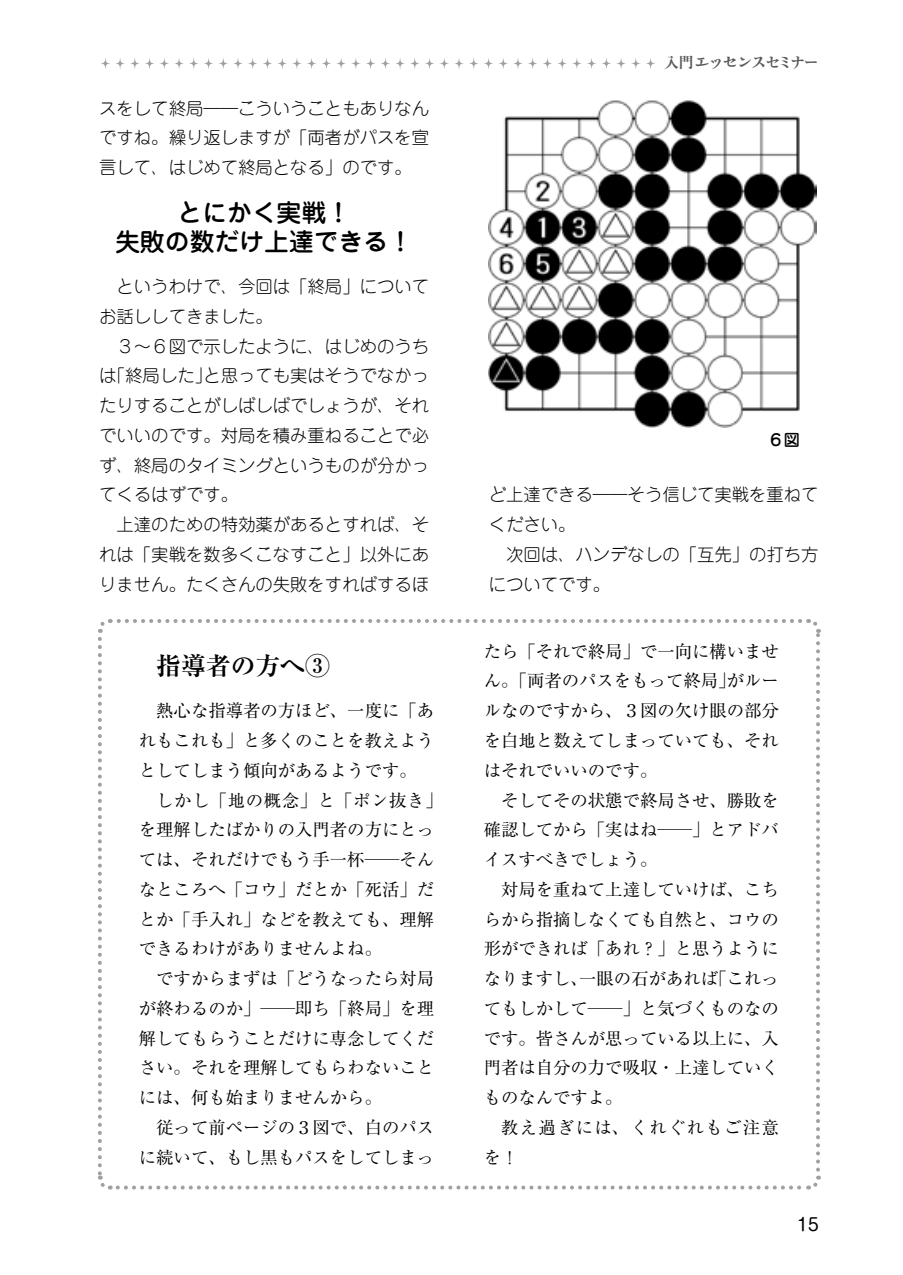
<style>
.page{position:relative;width:903px;height:1275px;background:#fff}
.page>*{position:absolute;margin:0;border:0;box-sizing:border-box;transform-origin:0 0}
.t1{font:500 24.85px/29.8px "Jun 34 Pro";color:#000;text-align:center}
.t2{font:700 24.85px "Ryumin Pr 6 N";color:#000}
.t3{font:17.32px/29.8px "Ryumin Pr 6 N";color:#000;text-align:justify}
.t4{font:300 17.32px/29.8px "Jun 101 Pro";color:#000;text-align:justify}
.t5{font:17.32px/29.8px "Ryumin Pr 6 N";letter-spacing:.075em;color:#000}
.t6{font:17.32px "Shin M Go Pr 6 N";color:#000}
.t7{font:500 16.1px "Jun 34 Pro";color:#000}
.t8{font:700 expanded 14.88px "Ryumin Pr 6 N";letter-spacing:-.13em;color:#595757}
.s1{font-family:"Moaria Std";font-stretch:normal;font-size:16.1px}
</style>
<div class="page">
<svg style="left:100px;top:57px;width:11px;height:13px"></svg>
<svg style="left:115px;top:57px;width:10px;height:13px"></svg>
<svg style="left:130px;top:57px;width:10px;height:13px"></svg>
<svg style="left:144px;top:57px;width:11px;height:13px"></svg>
<svg style="left:159px;top:57px;width:10px;height:13px"></svg>
<svg style="left:174px;top:57px;width:10px;height:13px"></svg>
<svg style="left:189px;top:57px;width:10px;height:13px"></svg>
<svg style="left:203px;top:57px;width:11px;height:13px"></svg>
<svg style="left:218px;top:57px;width:10px;height:13px"></svg>
<svg style="left:233px;top:57px;width:10px;height:13px"></svg>
<svg style="left:248px;top:57px;width:10px;height:13px"></svg>
<svg style="left:262px;top:57px;width:11px;height:13px"></svg>
<svg style="left:277px;top:57px;width:10px;height:13px"></svg>
<svg style="left:292px;top:57px;width:10px;height:13px"></svg>
<svg style="left:306px;top:57px;width:11px;height:13px"></svg>
<svg style="left:321px;top:57px;width:11px;height:13px"></svg>
<svg style="left:336px;top:57px;width:10px;height:13px"></svg>
<svg style="left:351px;top:57px;width:10px;height:13px"></svg>
<svg style="left:365px;top:57px;width:11px;height:13px"></svg>
<svg style="left:380px;top:57px;width:10px;height:13px"></svg>
<svg style="left:395px;top:57px;width:10px;height:13px"></svg>
<svg style="left:410px;top:57px;width:10px;height:13px"></svg>
<svg style="left:424px;top:57px;width:11px;height:13px"></svg>
<svg style="left:439px;top:57px;width:10px;height:13px"></svg>
<svg style="left:454px;top:57px;width:10px;height:13px"></svg>
<svg style="left:469px;top:57px;width:10px;height:13px"></svg>
<svg style="left:483px;top:57px;width:11px;height:13px"></svg>
<svg style="left:498px;top:57px;width:10px;height:13px"></svg>
<svg style="left:513px;top:57px;width:10px;height:13px"></svg>
<svg style="left:527px;top:57px;width:11px;height:13px"></svg>
<svg style="left:542px;top:57px;width:11px;height:13px"></svg>
<svg style="left:557px;top:57px;width:10px;height:13px"></svg>
<svg style="left:572px;top:57px;width:10px;height:13px"></svg>
<svg style="left:586px;top:57px;width:11px;height:13px"></svg>
<svg style="left:601px;top:57px;width:10px;height:13px"></svg>
<svg style="left:616px;top:57px;width:10px;height:13px"></svg>
<svg style="left:631px;top:57px;width:10px;height:13px"></svg>
<svg style="left:645px;top:57px;width:11px;height:13px"></svg>
<img style="left:489px;top:100px;width:327px;height:328px">
<svg style="left:98px;top:639px;width:13px;height:551px"></svg>
<svg style="left:118px;top:1176px;width:703px;height:14px"></svg>
<svg style="left:807px;top:619px;width:14px;height:551px"></svg>
<svg style="left:98px;top:619px;width:702px;height:14px"></svg>
<p class="t4" style="left:99px;top:91px;width:331px">スをして終局――こういうこともありなんですね。繰り返しますが「両者がパスを宣言して、はじめて終局となる」のです。</p>
<h1 class="t1" style="left:115px;top:195px;width:299px">とにかく実戦！<br>失敗の数だけ上達できる！</h1>
<p class="t4" style="left:99px;top:270px;width:331px;text-indent:17px">というわけで、今回は「終局」についてお話ししてきました。</p>
<p class="t4" style="left:99px;top:329px;width:331px;text-indent:17px">３～６図で示したように、はじめのうちは「終局した」と思っても実はそうでなかったりすることがしばしばでしょうが、それでいいのです。対局を積み重ねることで必ず、終局のタイミングというものが分かってくるはずです。</p>
<p class="t4" style="left:99px;top:508px;width:331px;text-indent:17px">上達のための特効薬があるとすれば、それは「実戦を数多くこなすこと」以外にありません。たくさんの失敗をすればするほ</p>
<h1 class="t2" style="left:156px;top:646px;width:175px">指導者の方へ③</h1>
<p class="t3" style="left:139px;top:695px;width:297px;text-indent:17px">熱心な指導者の方ほど、一度に「あれもこれも」と多くのことを教えようとしてしまう傾向があるようです。</p>
<p class="t3" style="left:139px;top:784px;width:305px;text-align:left;text-indent:17px">しかし「地の概念」と「ポン抜き」を理解したばかりの入門者の方にとっては、それだけでもう手一杯─そんなところへ「コウ」だとか「死活」だとか「手入れ」などを教えても、理解できるわけがありませんよね。</p>
<p class="t3" style="left:139px;top:963px;width:297px;text-indent:17px">ですからまずは「どうなったら対局が終わるのか」─即ち「終局」を理解してもらうことだけに専念してください。それを理解してもらわないことには、何も始まりませんから。</p>
<p class="t3" style="left:139px;top:1112px;width:297px;text-align:right">従って前ページの３図で、白のパスに続いて、もし黒もパスをしてしまっ</p>
<p class="t8" style="left:664px;top:50px;width:156px">入門<span class="s1">エッセンス</span>セミナー</p>
<p class="t7" style="left:768px;top:427px;width:34px">６図</p>
<p class="t4" style="left:489px;top:478px;width:331px">ど上達できる――そう信じて実戦を重ねてください。</p>
<p class="t4" style="left:489px;top:537px;width:331px;text-indent:17px">次回は、ハンデなしの「互先」の打ち方についてです。</p>
<p class="t3" style="left:484px;top:635px;width:297px">たら「それで終局」で一向に構いません。「両者のパスをもって終局」がルールなのですから、３図の欠け眼の部分を白地と数えてしまっていても、それはそれでいいのです。</p>
<p class="t3" style="left:484px;top:784px;width:297px;text-indent:17px">そしてその状態で終局させ、勝敗を確認してから「実はね─」とアドバイスすべきでしょう。</p>
<p class="t3" style="left:484px;top:874px;width:297px;text-indent:17px">対局を重ねて上達していけば、こちらから指摘しなくても自然と、コウの形ができれば「あれ？」と思うようになりますし、一眼の石があれば「これってもしかして─」と気づくものなのです。皆さんが思っている以上に、入門者は自分の力で吸収・上達していくものなんですよ。</p>
<p class="t5" style="left:484px;top:1112px;width:297px;text-indent:17px">教え過ぎには、くれぐれもご注意を！</p>
<p class="t6" style="left:797px;top:1210px;width:23px">15</p>
</div>
